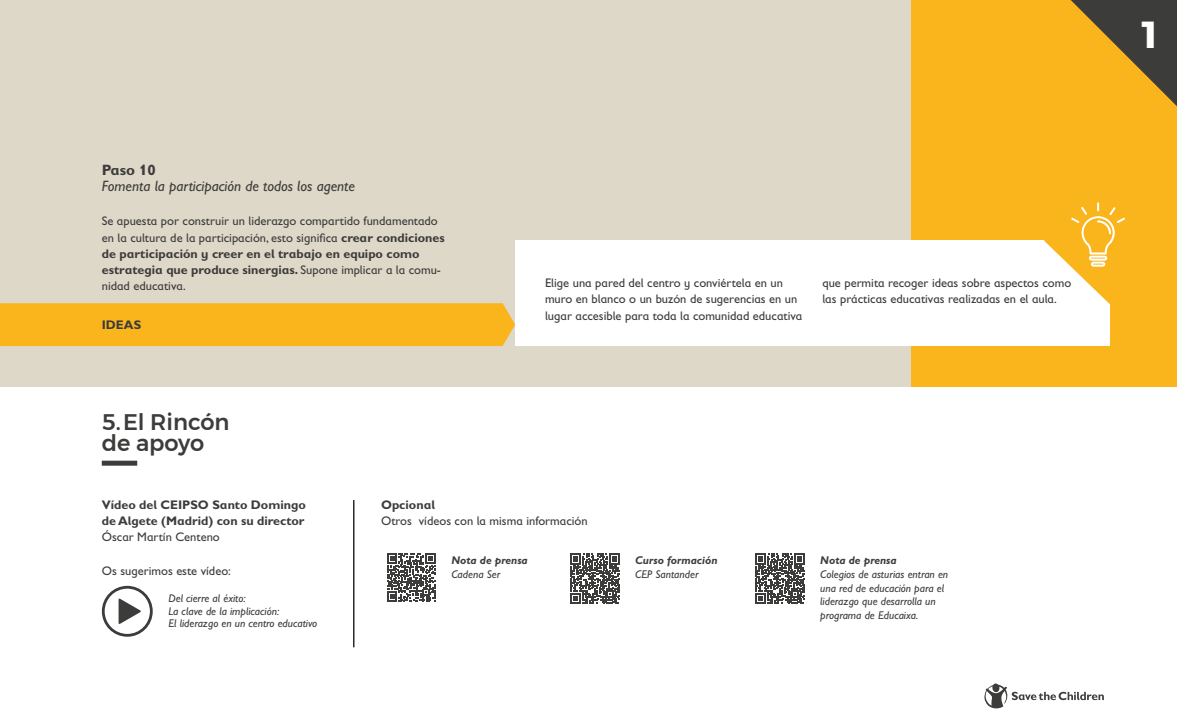
<style>
.page{position:relative;width:1177px;height:727px;background:#fff}
.page>*{position:absolute;margin:0;border:0;box-sizing:border-box;transform-origin:0 0}
.t1{font:700 37.5px "Montserrat";color:#fff}
.t2{font:500 22.5px/21.2px "Montserrat";color:#3c3c3b}
.t3{font:italic 15px "Gill Sans Infant Std";color:#3c3c3b}
.t4{font:700 15px "Gill Sans Infant Std";color:#3c3c3b}
.t5{font:12.5px/16.2px "Gill Sans Infant Std";color:#3c3c3b}
.t6{font:700 12.5px/16.2px "Gill Sans Infant Std";color:#3c3c3b}
.t7{font:italic 11.25px/13.8px "Gill Sans Infant Std";color:#3c3c3b}
.t8{font:italic 700 11.25px "Gill Sans Infant Std";color:#3c3c3b}
.s1{font-weight:700}
</style>
<div class="page">
<div style="left:0;top:0;width:1176px;height:726px;background:#ded8c9"></div>
<div style="left:911px;top:0;width:265px;height:726px;background:#fab51d"></div>
<div style="left:0;top:387px;width:1176px;height:339px;background:#fff"></div>
<div style="left:0;top:303px;width:515px;height:43px;background:#fab51d"></div>
<svg style="left:984px;top:683px;width:119px;height:25px"></svg>
<div style="left:515px;top:240px;width:594px;height:106px;background:#fff"></div>
<svg style="left:1044px;top:202px;width:81px;height:102px"></svg>
<div style="left:102px;top:460px;width:35px;height:5px;background:#3c3c3b"></div>
<svg style="left:102px;top:585px;width:51px;height:51px"></svg>
<svg style="left:387px;top:553px;width:48px;height:48px"></svg>
<svg style="left:570px;top:553px;width:50px;height:50px"></svg>
<svg style="left:755px;top:553px;width:50px;height:50px"></svg>
<hr style="left:353px;top:500px;width:1px;height:147px;background:#000">
<svg style="left:1071px;top:0;width:105px;height:105px"></svg>
<p class="t4" style="left:102px;top:161px;width:56px">Paso 10</p>
<p class="t3" style="left:102px;top:177px;width:255px">Fomenta la participación de todos los agente</p>
<p class="t5" style="left:102px;top:213px;width:344px">Se apuesta por construir un liderazgo compartido fundamentado en la cultura de la participación, esto significa <span class="s1">crear condiciones de participación y creer en el trabajo en equipo como estrategia que produce sinergias.</span> Supone implicar a la comu&shy;nidad educativa.</p>
<p class="t6" style="left:102px;top:317px;width:41px">IDEAS</p>
<h2 class="t2" style="left:102px;top:411px;width:129px">5.El Rincón de apoyo</h2>
<p class="t5" style="left:545px;top:275px;width:259px">Elige una pared del centro y conviértela en un muro en blanco o un buzón de sugerencias en un lugar accesible para toda la comunidad educativa</p>
<p class="t5" style="left:822px;top:275px;width:250px">que permita recoger ideas sobre aspectos como las prácticas educativas realizadas en el aula.</p>
<p class="t6" style="left:102px;top:496px;width:205px">Vídeo del CEIPSO Santo Domingo de Algete (Madrid) con su director</p>
<p class="t5" style="left:102px;top:528px;width:119px">Óscar Martín Centeno</p>
<p class="t5" style="left:102px;top:562px;width:131px">Os sugerimos este vídeo:</p>
<p class="t7" style="left:168px;top:592px;width:150px;line-height:12.5px">Del cierre al éxito:<br>La clave de la implicación:<br>El liderazgo en un centro educativo</p>
<p class="t6" style="left:381px;top:496px;width:55px">Opcional</p>
<p class="t5" style="left:381px;top:512px;width:208px">Otros vídeos con la misma información</p>
<p class="t8" style="left:451px;top:553px;width:78px">Nota de prensa</p>
<p class="t7" style="left:451px;top:567px;width:50px">Cadena Ser</p>
<p class="t8" style="left:635px;top:553px;width:84px">Curso formación</p>
<p class="t7" style="left:635px;top:567px;width:65px">CEP Santander</p>
<p class="t8" style="left:820px;top:553px;width:78px">Nota de prensa</p>
<p class="t7" style="left:820px;top:567px;width:129px">Colegios de asturias entran en una red de educación para el liderazgo que desarrolla un programa de Educaixa.</p>
<h1 class="t1" style="left:1142px;top:5px;width:17px">1</h1>
</div>
